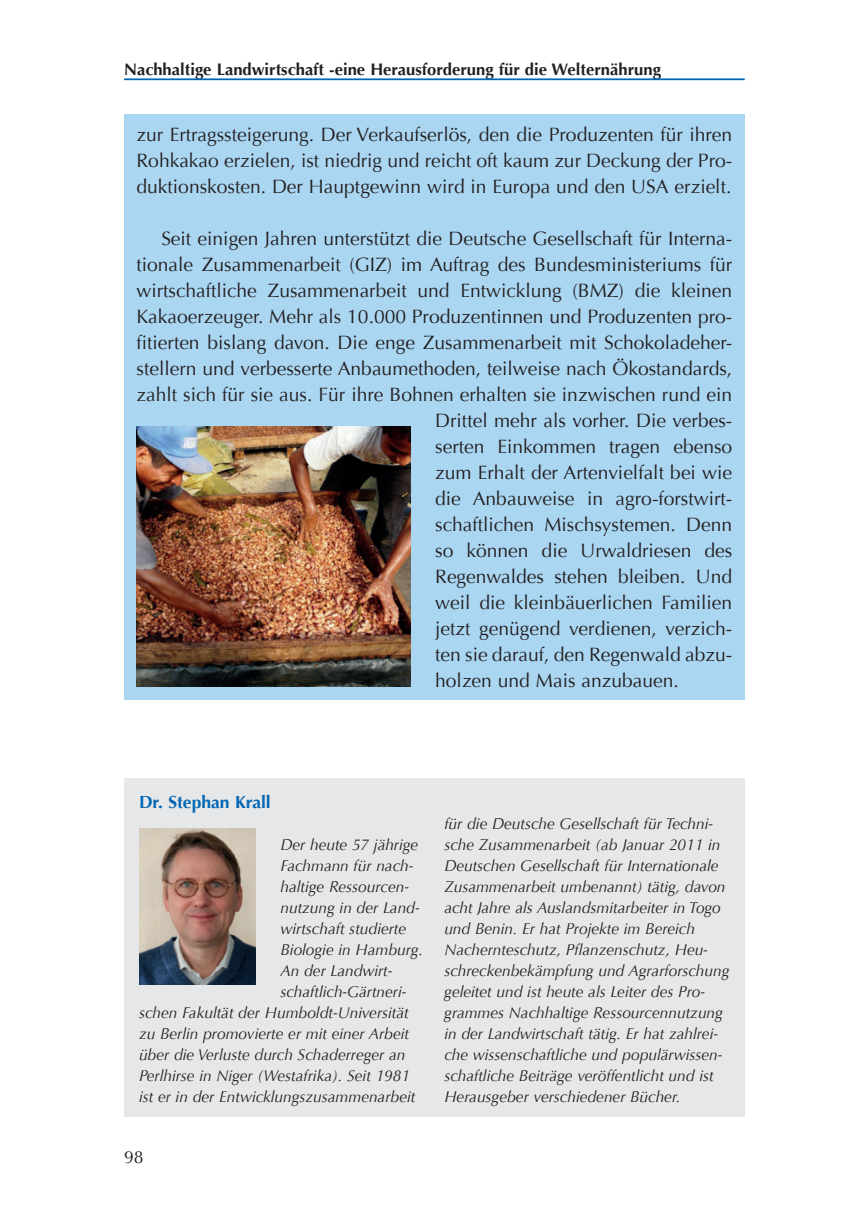
<style>
.page{position:relative;width:844px;height:1216px;background:#fff}
.page>*{position:absolute;margin:0;border:0;box-sizing:border-box;transform-origin:0 0}
.t1{font:19.25px/26.1px "Optima";color:#231f20;text-align:justify}
.t2{font:700 17.5px "Optima";color:#0166b3}
.t3{font:17.5px "Optima";color:#231f20}
.t4{font:700 16.62px "Optima";color:#231f20}
.t5{font:italic 15.75px/21px "Optima";color:#231f20}
</style>
<div class="page">
<hr style="left:124px;top:78px;width:620px;height:2px;background:#0166b3">
<div style="left:124px;top:778px;width:620px;height:338px;background:#e6e7e9"></div>
<img style="left:139px;top:828px;width:116px;height:156px">
<div style="left:124px;top:114px;width:620px;height:585px;background:#aad6f2"></div>
<img style="left:136px;top:426px;width:274px;height:260px">
<p class="t4" style="left:124px;top:60px;width:538px">Nachhaltige Landwirtschaft -eine Herausforderung für die Welternährung</p>
<p class="t1" style="left:136px;top:122px;width:597px">zur Ertragssteigerung. Der Verkaufserlös, den die Produzenten für ihren Rohkakao erzielen, ist niedrig und reicht oft kaum zur Deckung der Pro&shy;duktionskosten. Der Hauptgewinn wird in Europa und den USA erzielt.</p>
<p class="t1" style="left:161px;top:226px;width:572px">Seit einigen Jahren unterstützt die Deutsche Gesellschaft für Interna-</p>
<p class="t1" style="left:136px;top:252px;width:597px">tionale Zusammenarbeit (GIZ) im Auftrag des Bundesministeriums für</p>
<p class="t1" style="left:136px;top:278px;width:597px">wirtschaftliche Zusammenarbeit und Entwicklung (BMZ) die kleinen</p>
<p class="t1" style="left:136px;top:304px;width:597px">Kakaoerzeuger. Mehr als 10.000 Produzentinnen und Produzenten pro-</p>
<p class="t1" style="left:136px;top:330px;width:597px">fitierten bislang davon. Die enge Zusammenarbeit mit Schokoladeher-</p>
<p class="t1" style="left:136px;top:356px;width:597px">stellern und verbesserte Anbaumethoden, teilweise nach Ökostandards,</p>
<p class="t1" style="left:136px;top:382px;width:597px">zahlt sich für sie aus. Für ihre Bohnen erhalten sie inzwischen rund ein</p>
<p class="t1" style="left:435px;top:408px;width:298px">Drittel mehr als vorher. Die verbes-</p>
<p class="t1" style="left:435px;top:434px;width:298px">serten Einkommen tragen ebenso</p>
<p class="t1" style="left:435px;top:460px;width:298px">zum Erhalt der Artenvielfalt bei wie</p>
<p class="t1" style="left:435px;top:486px;width:298px">die Anbauweise in agro-forstwirt-</p>
<p class="t1" style="left:435px;top:512px;width:298px">schaftlichen Mischsystemen. Denn</p>
<p class="t1" style="left:435px;top:538px;width:298px">so können die Urwaldriesen des</p>
<p class="t1" style="left:435px;top:564px;width:298px">Regenwaldes stehen bleiben. Und</p>
<p class="t1" style="left:435px;top:590px;width:298px">weil die kleinbäuerlichen Familien</p>
<p class="t1" style="left:435px;top:616px;width:298px">jetzt genügend verdienen, verzich-</p>
<p class="t1" style="left:435px;top:642px;width:298px">ten sie darauf, den Regenwald abzu-</p>
<p class="t1" style="left:435px;top:668px;width:245px">holzen und Mais anzubauen.</p>
<p class="t2" style="left:139px;top:792px;width:133px">Dr. Stephan Krall</p>
<p class="t5" style="left:280px;top:835px;width:139px">Der heute 57 jährige</p>
<p class="t5" style="left:280px;top:856px;width:134px">Fachmann für nach-</p>
<p class="t5" style="left:280px;top:877px;width:130px">haltige Ressourcen-</p>
<p class="t5" style="left:280px;top:898px;width:141px">nutzung in der Land-</p>
<p class="t5" style="left:280px;top:919px;width:127px">wirtschaft studierte</p>
<p class="t5" style="left:280px;top:940px;width:144px">Biologie in Hamburg.</p>
<p class="t5" style="left:280px;top:961px;width:113px">An der Landwirt-</p>
<p class="t5" style="left:280px;top:982px;width:127px">schaftlich-Gärtneri-</p>
<p class="t5" style="left:139px;top:1003px;width:271px">schen Fakultät der Humboldt-Universität</p>
<p class="t5" style="left:139px;top:1024px;width:271px">zu Berlin promovierte er mit einer Arbeit</p>
<p class="t5" style="left:139px;top:1045px;width:268px">über die Verluste durch Schaderreger an</p>
<p class="t5" style="left:139px;top:1066px;width:272px">Perlhirse in Niger (Westafrika). Seit 1981</p>
<p class="t5" style="left:139px;top:1087px;width:278px">ist er in der Entwicklungszusammenarbeit</p>
<p class="t3" style="left:124px;top:1147px;width:21px">98</p>
<p class="t5" style="left:444px;top:814px;width:286px">für die Deutsche Gesellschaft für Techni&shy;sche Zusammenarbeit (ab Januar 2011 in Deutschen Gesellschaft für Internationale Zusammenarbeit umbenannt) tätig, davon acht Jahre als Auslandsmitarbeiter in Togo und Benin. Er hat Projekte im Bereich Nachernteschutz, Pflanzenschutz, Heu&shy;schreckenbekämpfung und Agrarforschung geleitet und ist heute als Leiter des Pro&shy;grammes Nachhaltige Ressourcennutzung in der Landwirtschaft tätig. Er hat zahlrei&shy;che wissenschaftliche und populärwissen&shy;schaftliche Beiträge veröffentlicht und ist Herausgeber verschiedener Bücher.</p>
</div>
